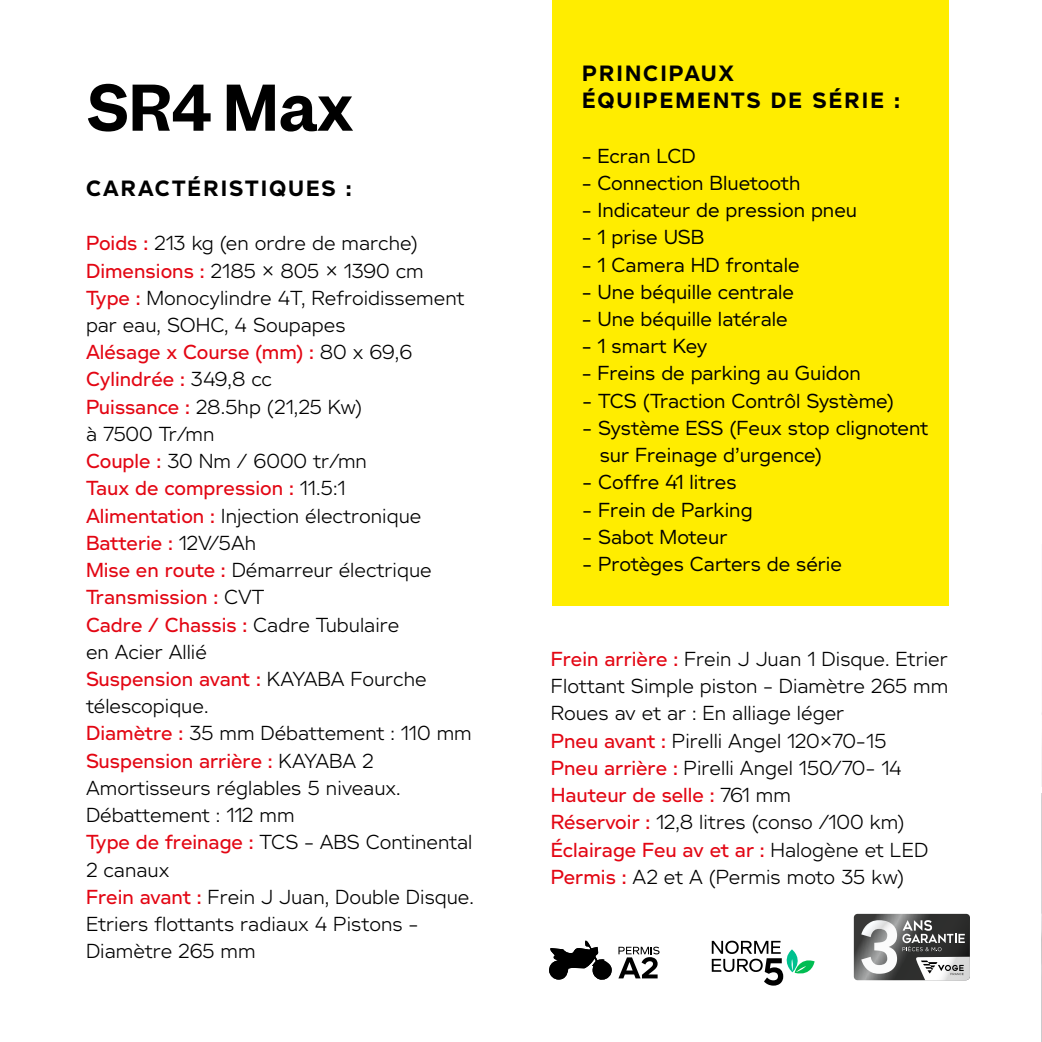
<style>
.page{position:relative;width:1042px;height:1042px;background:#fff}
.page>*{position:absolute;margin:0;border:0;box-sizing:border-box;transform-origin:0 0}
.t1{font:600 59.5px "Garnett";color:#000}
.t2{font:800 21px "No 5";letter-spacing:.1em;color:#000;scale:.96 1}
.t3{font:300 19.25px/27.3px "No 5";color:#000;scale:.96 1}
.t4{font:19.25px "No 5";color:#000;scale:.96 1}
.t5{font:500 19.25px "No 5";color:#e30613;scale:.96 1}
.s1{font-weight:500;color:#e30613}
.s2{font-weight:300;color:#000}
</style>
<div class="page">
<div style="left:552px;top:0;width:397px;height:605px;background:#ffed00"></div>
<svg style="left:549px;top:940px;width:110px;height:40px"></svg>
<svg style="left:712px;top:940px;width:102px;height:45px"></svg>
<svg style="left:852px;top:912px;width:119px;height:70px"></svg>
<svg style="left:854px;top:914px;width:116px;height:66px"></svg>
<svg style="left:1041px;top:713px;width:1px;height:329px"></svg>
<p class="t1" style="left:88px;top:68px;width:267px">SR4 Max</p>
<p class="t2" style="left:86px;top:171px;width:278px">CARACTÉRISTIQUES :</p>
<p class="t3" style="left:86px;top:229px;width:347px"><span class="s1">Poids :</span> 213 kg (en ordre de marche)</p>
<p class="t3" style="left:86px;top:256px;width:353px"><span class="s1">Dimensions :</span> 2185 × 805 × 1390 cm</p>
<p class="t3" style="left:86px;top:283px;width:396px"><span class="s1">Type :</span> Monocylindre 4T, Refroidissement par eau, SOHC, 4 Soupapes</p>
<p class="t5" style="left:86px;top:337px;width:342px">Alésage x Course (mm) : <span class="s2">80 x 69,6</span></p>
<p class="t5" style="left:86px;top:364px;width:195px">Cylindrée : <span class="s2">349,8 cc</span></p>
<p class="t3" style="left:86px;top:392px;width:289px"><span class="s1">Puissance :</span> 28.5hp (21,25 Kw)</p>
<p class="t3" style="left:86px;top:419px;width:135px">à 7500 Tr/mn</p>
<p class="t3" style="left:86px;top:447px;width:294px"><span class="s1">Couple :</span> 30 Nm / 6000 tr/mn</p>
<p class="t5" style="left:86px;top:473px;width:272px">Taux de compression : <span class="s2">11.5:1</span></p>
<p class="t3" style="left:86px;top:501px;width:351px"><span class="s1">Alimentation :</span> Injection électronique</p>
<p class="t5" style="left:86px;top:528px;width:179px">Batterie : <span class="s2">12V/5Ah</span></p>
<p class="t3" style="left:86px;top:556px;width:362px"><span class="s1">Mise en route :</span> Démarreur électrique</p>
<p class="t5" style="left:86px;top:582px;width:187px">Transmission : <span class="s2">CVT</span></p>
<p class="t5" style="left:86px;top:609px;width:328px">Cadre / Chassis : <span class="s2">Cadre Tubulaire</span></p>
<p class="t3" style="left:86px;top:637px;width:127px">en Acier Allié</p>
<p class="t5" style="left:86px;top:664px;width:356px">Suspension avant : <span class="s2">KAYABA Fourche</span></p>
<p class="t3" style="left:86px;top:692px;width:129px">télescopique.</p>
<p class="t3" style="left:86px;top:719px;width:403px"><span class="s1">Diamètre :</span> 35 mm Débattement : 110 mm</p>
<p class="t5" style="left:86px;top:745px;width:301px">Suspension arrière : <span class="s2">KAYABA 2</span></p>
<p class="t3" style="left:86px;top:773px;width:329px">Amortisseurs réglables 5 niveaux.</p>
<p class="t3" style="left:86px;top:801px;width:219px">Débattement : 112 mm</p>
<p class="t3" style="left:86px;top:828px;width:404px"><span class="s1">Type de freinage :</span> TCS – ABS Continental</p>
<p class="t3" style="left:86px;top:855px;width:88px">2 canaux</p>
<p class="t3" style="left:86px;top:882px;width:405px"><span class="s1">Frein avant :</span> Frein J Juan, Double Disque.<br>Etriers flottants radiaux 4 Pistons –</p>
<p class="t3" style="left:86px;top:937px;width:178px">Diamètre 265 mm</p>
<p class="t2" style="left:582px;top:56px;width:159px">PRINCIPAUX</p>
<p class="t2" style="left:582px;top:84px;width:333px">ÉQUIPEMENTS DE SÉRIE :</p>
<p class="t4" style="left:582px;top:141px;width:120px">– Ecran LCD</p>
<p class="t4" style="left:582px;top:168px;width:229px">– Connection Bluetooth</p>
<p class="t4" style="left:582px;top:195px;width:288px">– Indicateur de pression pneu</p>
<p class="t4" style="left:582px;top:222px;width:129px">– 1 prise USB</p>
<p class="t4" style="left:582px;top:250px;width:228px">– 1 Camera HD frontale</p>
<p class="t4" style="left:582px;top:277px;width:222px">– Une béquille centrale</p>
<p class="t4" style="left:582px;top:304px;width:216px">– Une béquille latérale</p>
<p class="t4" style="left:582px;top:331px;width:132px">– 1 smart Key</p>
<p class="t4" style="left:582px;top:358px;width:292px">– Freins de parking au Guidon</p>
<p class="t4" style="left:582px;top:386px;width:326px">- TCS (Traction Contrôl Système)</p>
<p class="t4" style="left:582px;top:413px;width:362px">- Système ESS (Feux stop clignotent</p>
<p class="t4" style="left:600px;top:440px;width:233px">sur Freinage d’urgence)</p>
<p class="t4" style="left:582px;top:467px;width:162px">- Coffre 41 litres</p>
<p class="t4" style="left:582px;top:495px;width:179px">- Frein de Parking</p>
<p class="t4" style="left:582px;top:522px;width:153px">- Sabot Moteur</p>
<p class="t4" style="left:582px;top:549px;width:272px">- Protèges Carters de série</p>
<p class="t3" style="left:551px;top:645px;width:416px"><span class="s1">Frein arrière :</span> Frein J Juan 1 Disque. Etrier<br>Flottant Simple piston – Diamètre 265 mm</p>
<p class="t3" style="left:551px;top:699px;width:307px">Roues av et ar : En alliage léger</p>
<p class="t3" style="left:551px;top:726px;width:351px"><span class="s1">Pneu avant :</span> Pirelli Angel 120×70-15</p>
<p class="t3" style="left:551px;top:753px;width:367px"><span class="s1">Pneu arrière :</span> Pirelli Angel 150/70- 14</p>
<p class="t5" style="left:551px;top:780px;width:252px">Hauteur de selle : <span class="s2">761 mm</span></p>
<p class="t3" style="left:551px;top:808px;width:370px"><span class="s1">Réservoir :</span> 12,8 litres (conso /100 km)</p>
<p class="t5" style="left:551px;top:834px;width:395px">Éclairage Feu av et ar : <span class="s2">Halogène et LED</span></p>
<p class="t3" style="left:551px;top:862px;width:369px"><span class="s1">Permis :</span> A2 et A (Permis moto 35 kw)</p>
</div>
